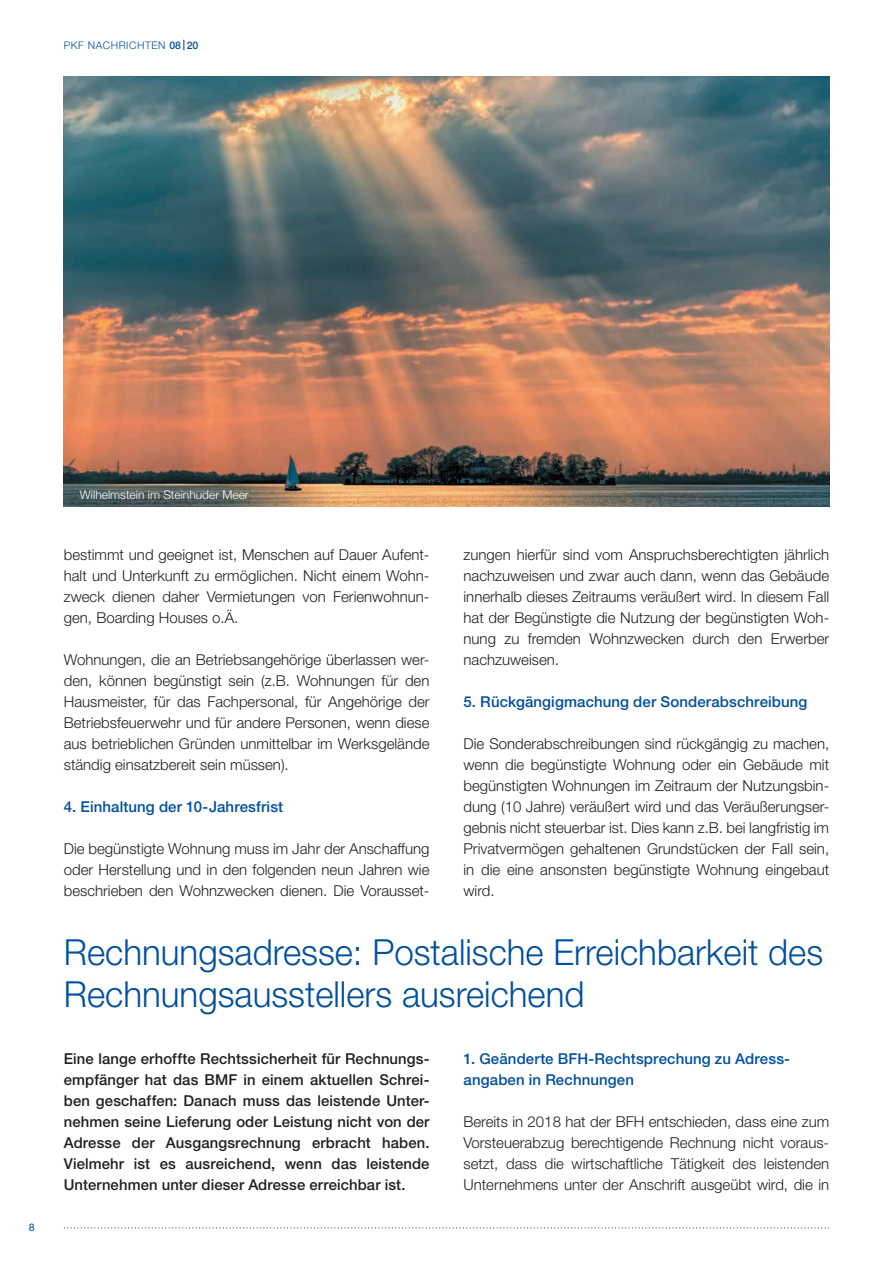
<style>
.page{position:relative;width:893px;height:1263px;background:#fff}
.page>*{position:absolute;margin:0;border:0;box-sizing:border-box;transform-origin:0 0}
.t1{font:300 36px/42px "Helvetica Neue LT";color:#014f9e}
.t2{font:300 15px/21px "Helvetica Neue LT";color:#231f20;text-align:justify}
.t3{font:500 15px/21px "Helvetica Neue LT";letter-spacing:.01em;color:#231f20;text-align:justify}
.t4{font:500 15px/21px "Helvetica Neue LT";letter-spacing:.01em;color:#014f9e}
.t5{font:300 12px "Helvetica Neue LT";color:#fff}
.t6{font:300 10.5px "Helvetica Neue LT";letter-spacing:.05em;color:#014f9e}
.t7{font:10.5px "Helvetica Neue LT";color:#014f9e}
.s1{font-weight:500}
</style>
<div class="page">
<img style="left:64px;top:77px;width:765px;height:429px">
<svg style="left:64px;top:1227px;width:765px;height:1px"></svg>
<p class="t6" style="left:64px;top:39px;width:136px">PKF NACHRICHTEN <span class="s1">08 |20</span></p>
<p class="t7" style="left:29px;top:1221px;width:7px">8</p>
<p class="t5" style="left:80px;top:487px;width:170px">Wilhelmstein im Steinhuder Meer</p>
<p class="t2" style="left:64px;top:543px;width:367px">bestimmt und geeignet ist, Menschen auf Dauer Aufent&shy;halt und Unterkunft zu ermöglichen. Nicht einem Wohn&shy;zweck dienen daher Vermietungen von Ferienwohnun&shy;gen, Boarding Houses o.Ä.</p>
<p class="t2" style="left:64px;top:648px;width:367px">Wohnungen, die an Betriebsangehörige überlassen wer&shy;den, können begünstigt sein (z.B. Wohnungen für den Hausmeister, für das Fachpersonal, für Angehörige der Betriebsfeuerwehr und für andere Personen, wenn diese aus betrieblichen Gründen unmittelbar im Werksgelände ständig einsatzbereit sein müssen).</p>
<p class="t4" style="left:64px;top:796px;width:221px">4. Einhaltung der 10-Jahresfrist</p>
<p class="t2" style="left:64px;top:837px;width:367px">Die begünstigte Wohnung muss im Jahr der Anschaffung oder Herstellung und in den folgenden neun Jahren wie beschrieben den Wohnzwecken dienen. Die Vorausset-</p>
<p class="t2" style="left:464px;top:543px;width:367px">zungen hierfür sind vom Anspruchsberechtigten jährlich nachzuweisen und zwar auch dann, wenn das Gebäude innerhalb dieses Zeitraums veräußert wird. In diesem Fall hat der Begünstigte die Nutzung der begünstigten Woh&shy;nung zu fremden Wohnzwecken durch den Erwerber nachzuweisen.</p>
<p class="t4" style="left:464px;top:691px;width:345px">5. Rückgängigmachung der Sonderabschreibung</p>
<p class="t2" style="left:464px;top:732px;width:367px">Die Sonderabschreibungen sind rückgängig zu machen, wenn die begünstigte Wohnung oder ein Gebäude mit begünstigten Wohnungen im Zeitraum der Nutzungsbin&shy;dung (10 Jahre) veräußert wird und das Veräußerungser&shy;gebnis nicht steuerbar ist. Dies kann z.B. bei langfristig im Privatvermögen gehaltenen Grundstücken der Fall sein, in die eine ansonsten begünstigte Wohnung eingebaut wird.</p>
<h1 class="t1" style="left:64px;top:930px;width:761px">Rechnungsadresse: Postalische Erreichbarkeit des<br>Rechnungsausstellers ausreichend</h1>
<p class="t3" style="left:64px;top:1048px;width:367px">Eine lange erhoffte Rechtssicherheit für Rechnungs&shy;empfänger hat das BMF in einem aktuellen Schrei&shy;ben geschaffen: Danach muss das leistende Unter&shy;nehmen seine Lieferung oder Leistung nicht von der Adresse der Ausgangsrechnung erbracht haben.<br>Vielmehr ist es ausreichend, wenn das leistende Unternehmen unter dieser Adresse erreichbar ist.</p>
<p class="t4" style="left:464px;top:1048px;width:328px">1. Geänderte BFH-Rechtsprechung zu Adress&shy;angaben in Rechnungen</p>
<p class="t2" style="left:464px;top:1110px;width:367px">Bereits in 2018 hat der BFH entschieden, dass eine zum Vorsteuerabzug berechtigende Rechnung nicht voraus&shy;setzt, dass die wirtschaftliche Tätigkeit des leistenden Unternehmens unter der Anschrift ausgeübt wird, die in</p>
</div>
